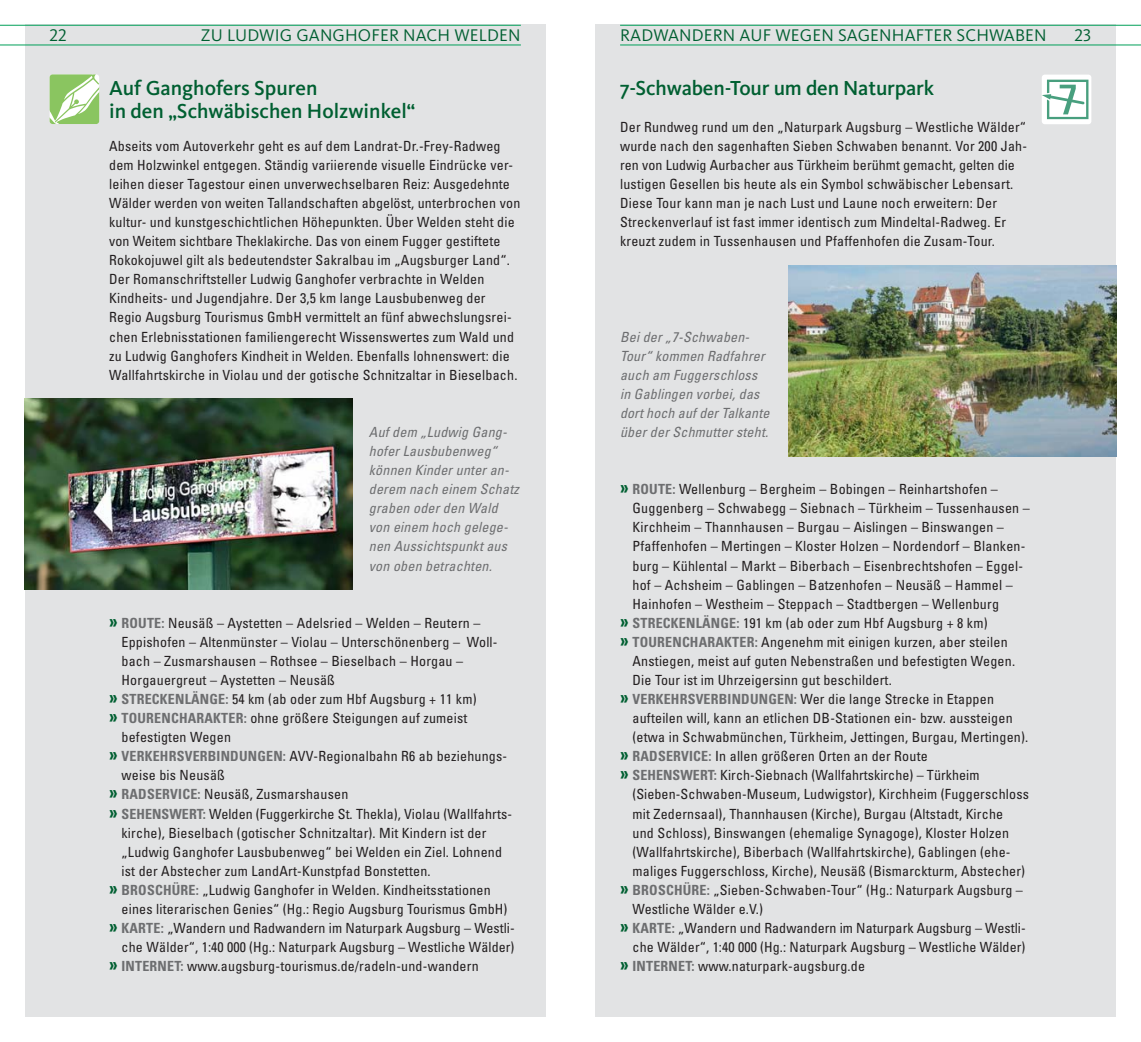
<style>
.page{position:relative;width:1141px;height:1042px;background:#fff}
.page>*{position:absolute;margin:0;border:0;box-sizing:border-box;transform-origin:0 0}
.t1{font:500 21px/22.8px "Kievit OT";color:#005f31}
.t2{font:17.5px "Kievit OT";letter-spacing:.01em;color:#005f31}
.t3{font:condensed 14px/19.1px "Univers";letter-spacing:.015em;color:#231f20}
.t4{font:italic condensed 14px/19.1px "Univers";letter-spacing:.015em;color:#6d6e70}
.s1{font-weight:700;font-size:19.25px;color:#005f31}
.s2{font-weight:700;color:#6d6e70}
</style>
<div class="page">
<div style="left:25px;top:25px;width:521px;height:992px;background:#e2e3e4"></div>
<div style="left:595px;top:25px;width:521px;height:992px;background:#e2e3e4"></div>
<svg style="left:1042px;top:75px;width:49px;height:49px"></svg>
<svg style="left:1042px;top:80px;width:46px;height:39px"></svg>
<svg style="left:50px;top:74px;width:49px;height:50px"></svg>
<hr style="left:0;top:25px;width:521px;height:1px;background:#009f58">
<hr style="left:0;top:45px;width:521px;height:1px;background:#009f58">
<hr style="left:620px;top:25px;width:521px;height:1px;background:#009f58">
<hr style="left:620px;top:45px;width:521px;height:1px;background:#009f58">
<img style="left:25px;top:399px;width:327px;height:190px">
<img style="left:789px;top:265px;width:327px;height:191px">
<p class="t2" style="left:50px;top:24px;width:19px">22</p>
<p class="t2" style="left:201px;top:24px;width:321px">ZU LUDWIG GANGHOFER NACH WELDEN</p>
<p class="t2" style="left:620px;top:24px;width:428px">RADWANDERN AUF WEGEN SAGENHAFTER SCHWABEN</p>
<p class="t2" style="left:1074px;top:24px;width:18px">23</p>
<h1 class="t1" style="left:109px;top:78px;width:308px">Auf Ganghofers Spuren<br>in den „Schwäbischen Holzwinkel“</h1>
<p class="t3" style="left:109px;top:137px;width:413px">Abseits vom Autoverkehr geht es auf dem Landrat-Dr.-Frey-Radweg dem Holzwinkel entgegen. Ständig variierende visuelle Eindrücke ver&shy;leihen dieser Tagestour einen unverwechselbaren Reiz: Ausgedehnte Wälder werden von weiten Tallandschaften abgelöst, unterbrochen von kultur- und kunstgeschichtlichen Höhepunkten. Über Welden steht die von Weitem sichtbare Theklakirche. Das von einem Fugger gestiftete Rokokojuwel gilt als bedeutendster Sakralbau im „Augsburger Land“.<br>Der Roman schriftsteller Ludwig Ganghofer verbrachte in Welden Kindheits- und Jugendjahre. Der 3,5 km lange Lausbubenweg der Regio Augsburg Tourismus GmbH vermittelt an fünf abwechslungsrei&shy;chen Erlebnisstationen familiengerecht Wissenswertes zum Wald und zu Ludwig Ganghofers Kindheit in Welden. Ebenfalls lohnenswert: die Wallfahrtskirche in Violau und der gotische Schnitzaltar in Bieselbach.</p>
<h1 class="t1" style="left:620px;top:78px;width:316px">7-Schwaben-Tour um den Naturpark</h1>
<p class="t3" style="left:620px;top:118px;width:408px">Der Rundweg rund um den „Naturpark Augsburg – Westliche Wälder“ wurde nach den sagenhaften Sieben Schwaben benannt. Vor 200 Jah&shy;ren von Ludwig Aurbacher aus Türkheim berühmt gemacht, gelten die lustigen Gesellen bis heute als ein Symbol schwäbischer Lebensart.<br>Diese Tour kann man je nach Lust und Laune noch erweitern: Der Streckenverlauf ist fast immer identisch zum Mindeltal-Radweg. Er kreuzt zudem in Tussenhausen und Pfaffenhofen die Zusam-Tour.</p>
<p class="t4" style="left:620px;top:328px;width:153px">Beider „7-Schwaben-<br>Tour“ kommen Radfahrer auch am Fuggerschloss in Gablingen vorbei,das dorthoch auf derTalkante über der Schmutter steht.</p>
<p class="t4" style="left:369px;top:424px;width:154px">Auf dem „Ludwig Gang&shy;hofer Lausbubenweg“ können Kinder unter an&shy;derem nach einem Schatz graben oder den Wald von einem hoch gelege&shy;nen Aussichtspunktaus von oben betrachten.</p>
<p class="t3" style="left:620px;top:481px;width:379px"><span class="s1">»</span> <span class="s2">ROUTE:</span> Wellenburg – Bergheim – Bobingen – Reinhartshofen –</p>
<p class="t3" style="left:632px;top:500px;width:399px">Guggenberg – Schwabegg – Siebnach – Türkheim – Tussenhausen –</p>
<p class="t3" style="left:632px;top:519px;width:373px">Kirchheim – Thannhausen – Burgau – Aislingen – Binswangen –</p>
<p class="t3" style="left:632px;top:538px;width:394px">Pfaffenhofen – Mertingen – Kloster Holzen – Nordendorf – Blanken-</p>
<p class="t3" style="left:632px;top:557px;width:392px">burg – Kühlental – Markt – Biberbach – Eisenbrechtshofen – Eggel-</p>
<p class="t3" style="left:632px;top:576px;width:382px">hof – Achsheim – Gablingen – Batzenhofen – Neusäß – Hammel –</p>
<p class="t3" style="left:632px;top:595px;width:368px">Hainhofen – Westheim – Steppach – Stadtbergen – Wellenburg</p>
<p class="t3" style="left:620px;top:614px;width:369px"><span class="s1">»</span> <span class="s2">STRECKENLÄNGE:</span> 191 km (ab oder zum Hbf Augsburg + 8 km)</p>
<p class="t3" style="left:620px;top:633px;width:389px"><span class="s1">»</span> <span class="s2">TOURENCHARAKTER:</span> Angenehm mit einigen kurzen, aber steilen</p>
<p class="t3" style="left:632px;top:652px;width:384px">Anstiegen, meist auf guten Nebenstraßen und befestigten Wegen.</p>
<p class="t3" style="left:632px;top:672px;width:261px">Die Tour ist im Uhrzeigersinn gut beschildert.</p>
<p class="t3" style="left:620px;top:691px;width:375px"><span class="s1">»</span> <span class="s2">VERKEHRSVERBINDUNGEN:</span> Wer die lange Strecke in Etappen</p>
<p class="t3" style="left:632px;top:710px;width:382px">aufteilen will, kann an etlichen DB-Stationen ein- bzw. aussteigen</p>
<p class="t3" style="left:632px;top:729px;width:397px">(etwa in Schwabmünchen, Türkheim, Jettingen, Burgau, Mertingen).</p>
<p class="t3" style="left:620px;top:748px;width:309px"><span class="s1">»</span> <span class="s2">RADSERVICE:</span> In allen größeren Orten an der Route</p>
<p class="t3" style="left:620px;top:767px;width:361px"><span class="s1">»</span> <span class="s2">SEHENSWERT:</span> Kirch-Siebnach (Wallfahrtskirche) – Türkheim</p>
<p class="t3" style="left:632px;top:786px;width:398px">(Sieben-Schwaben-Museum, Ludwigstor), Kirchheim (Fuggerschloss</p>
<p class="t3" style="left:632px;top:805px;width:372px">mit Zedernsaal), Thannhausen (Kirche), Burgau (Altstadt, Kirche</p>
<p class="t3" style="left:632px;top:824px;width:378px">und Schloss), Binswangen (ehemalige Synagoge), Kloster Holzen</p>
<p class="t3" style="left:632px;top:843px;width:380px">(Wallfahrtskirche), Biberbach (Wallfahrtskirche), Gablingen (ehe-</p>
<p class="t3" style="left:632px;top:862px;width:394px">maliges Fuggerschloss, Kirche), Neusäß (Bismarckturm, Abstecher)</p>
<p class="t3" style="left:620px;top:881px;width:404px"><span class="s1">»</span> <span class="s2">BROSCHÜRE:</span> „Sieben-Schwaben-Tour“ (Hg.: Naturpark Augsburg –</p>
<p class="t3" style="left:632px;top:900px;width:132px">Westliche Wälder e.V.)</p>
<p class="t3" style="left:620px;top:920px;width:407px"><span class="s1">»</span> <span class="s2">KARTE:</span> „Wandern und Radwandern im Naturpark Augsburg – Westli-</p>
<p class="t3" style="left:632px;top:939px;width:394px">che Wälder“, 1:40 000 (Hg.: Naturpark Augsburg – Westliche Wälder)</p>
<p class="t3" style="left:620px;top:958px;width:247px"><span class="s1">»</span> <span class="s2">INTERNET:</span> www.naturpark-augsburg.de</p>
<p class="t3" style="left:109px;top:614px;width:373px"><span class="s1">»</span> <span class="s2">ROUTE:</span> Neusäß – Aystetten – Adelsried – Welden – Reutern –</p>
<p class="t3" style="left:122px;top:633px;width:378px">Eppishofen – Alten münster – Violau – Unterschönenberg – Woll-</p>
<p class="t3" style="left:122px;top:652px;width:343px">bach – Zusmarshausen – Rothsee – Bieselbach – Horgau –</p>
<p class="t3" style="left:122px;top:672px;width:215px">Horgauergreut – Aystetten – Neusäß</p>
<p class="t3" style="left:109px;top:691px;width:369px"><span class="s1">»</span> <span class="s2">STRECKENLÄNGE:</span> 54 km (ab oder zum Hbf Augsburg + 11 km)</p>
<p class="t3" style="left:109px;top:710px;width:360px"><span class="s1">»</span> <span class="s2">TOURENCHARAKTER:</span> ohne größere Steigungen auf zumeist</p>
<p class="t3" style="left:122px;top:729px;width:111px">befestigten Wegen</p>
<p class="t3" style="left:109px;top:748px;width:400px"><span class="s1">»</span> <span class="s2">VERKEHRSVERBINDUNGEN:</span> AVV-Regionalbahn R6 ab beziehungs-</p>
<p class="t3" style="left:122px;top:767px;width:105px">weise bis Neusäß</p>
<p class="t3" style="left:109px;top:786px;width:241px"><span class="s1">»</span> <span class="s2">RADSERVICE:</span> Neusäß, Zusmarshausen</p>
<p class="t3" style="left:109px;top:805px;width:405px"><span class="s1">»</span> <span class="s2">SEHENSWERT:</span> Welden (Fuggerkirche St. Thekla), Violau (Wallfahrts-</p>
<p class="t3" style="left:122px;top:824px;width:366px">kirche), Bieselbach (gotischer Schnitzaltar). Mit Kindern ist der</p>
<p class="t3" style="left:122px;top:843px;width:382px">„Ludwig Ganghofer Lausbubenweg“ bei Welden ein Ziel. Lohnend</p>
<p class="t3" style="left:122px;top:862px;width:311px">ist der Abstecher zum LandArt-Kunstpfad Bonstetten.</p>
<p class="t3" style="left:109px;top:881px;width:383px"><span class="s1">»</span> <span class="s2">BROSCHÜRE:</span> „Ludwig Ganghofer in Welden. Kindheitsstationen</p>
<p class="t3" style="left:122px;top:900px;width:387px">eines literarischen Genies“ (Hg.: Regio Augsburg Tourismus GmbH)</p>
<p class="t3" style="left:109px;top:920px;width:407px"><span class="s1">»</span> <span class="s2">KARTE:</span> „Wandern und Radwandern im Naturpark Augsburg – Westli-</p>
<p class="t3" style="left:122px;top:939px;width:394px">che Wälder“, 1:40 000 (Hg.: Naturpark Augsburg – Westliche Wälder)</p>
<p class="t3" style="left:109px;top:958px;width:371px"><span class="s1">»</span> <span class="s2">INTERNET:</span> www.augsburg-tourismus.de/radeln-und-wandern</p>
</div>
